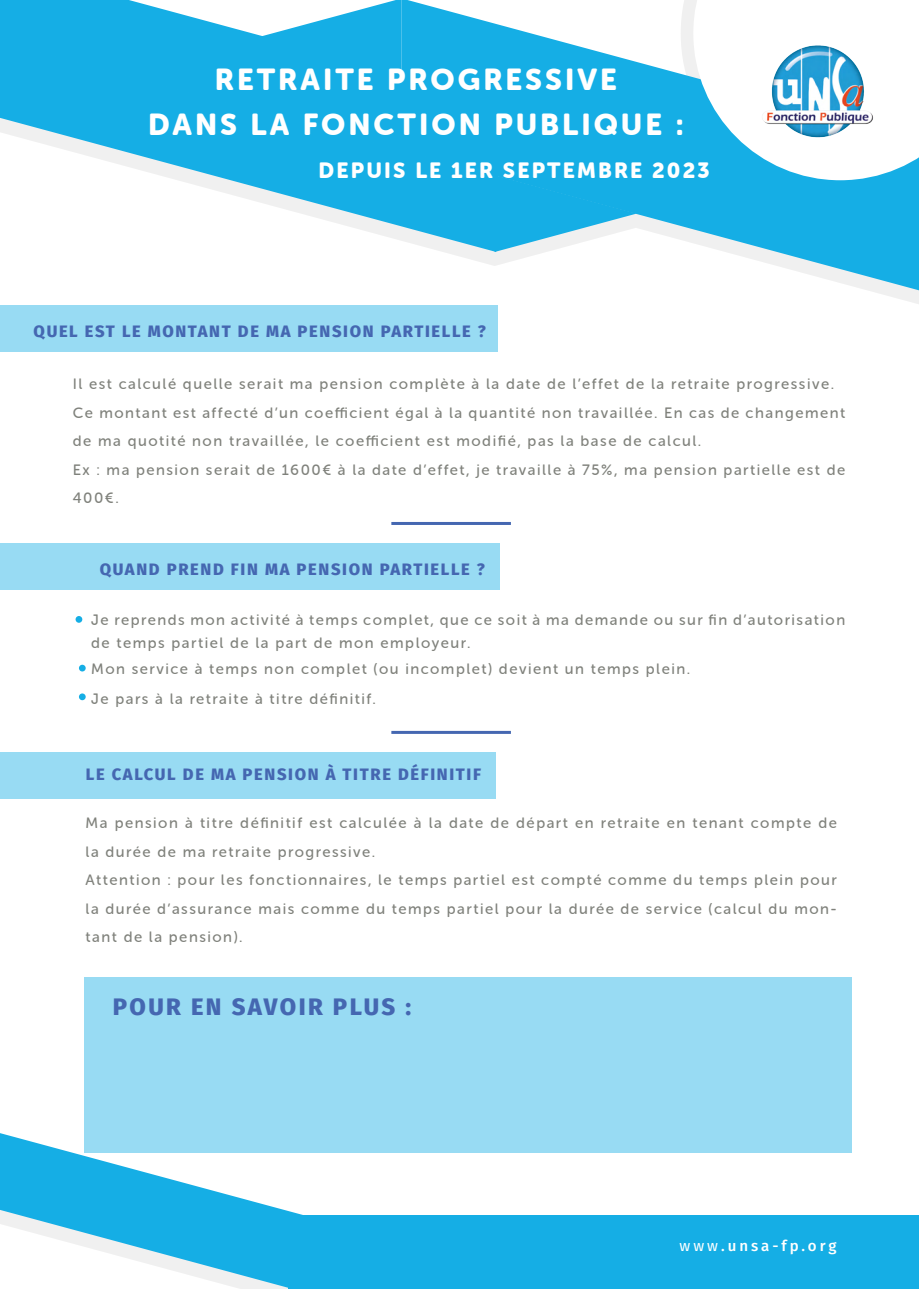
<style>
.page{position:relative;width:919px;height:1289px;background:#fff}
.page>*{position:absolute;margin:0;border:0;box-sizing:border-box;transform-origin:0 0}
.t1{font:29.85px/45px "Museo Sans Rounded 900";letter-spacing:.1em;color:#fff;text-align:center}
.t2{font:800 23.85px "Fira Sans";letter-spacing:.1em;color:#4567b1}
.t3{font:21.75px "Museo Sans Rounded 900";letter-spacing:.1em;color:#fff}
.t4{font:800 16.5px "Fira Sans";letter-spacing:.1em;color:#4567b1}
.t5{font:500 15.15px "Fira Sans";letter-spacing:.2em;color:#fff}
.t6{font:15px/28.5px "Museo Sans Rounded 500";letter-spacing:.1em;color:#7f817b}
.s1{font-weight:400}
</style>
<div class="page">
<div style="left:0;top:543px;width:500px;height:47px;background:#98dbf3"></div>
<svg style="left:0;top:0;width:918px;height:290px"></svg>
<svg style="left:401px;top:0;width:279px;height:35px"></svg>
<svg style="left:259px;top:0;width:142px;height:35px"></svg>
<svg style="left:259px;top:35px;width:659px;height:188px;background:#27b4e7"></svg>
<svg style="left:0;top:41px;width:496px;height:211px;fill:#15aee5"></svg>
<svg style="left:494px;top:175px;width:142px;height:77px"></svg>
<svg style="left:680px;top:0;width:238px;height:193px"></svg>
<img style="left:757px;top:42px;width:117px;height:97px">
<div style="left:0;top:752px;width:495px;height:46px;background:#98dbf3"></div>
<div style="left:84px;top:976px;width:768px;height:176px;background:#98dbf3"></div>
<div style="left:0;top:305px;width:497px;height:47px;background:#98dbf3"></div>
<div style="left:288px;top:1215px;width:630px;height:73px;background:#15aee5"></div>
<svg style="left:0;top:1133px;width:576px;height:155px"></svg>
<svg style="left:76px;top:616px;width:6px;height:6px"></svg>
<div style="left:79px;top:664px;width:7px;height:7px;background:#15aee5;border-radius:50%"></div>
<div style="left:79px;top:693px;width:7px;height:7px;background:#15aee5;border-radius:50%"></div>
<hr style="left:391px;top:731px;width:120px;height:3px;background:#4567b1">
<hr style="left:391px;top:522px;width:120px;height:3px;background:#4567b1">
<h1 class="t1" style="left:148px;top:57px;width:537px">RETRAITE PROGRESSIVE<br>DANS LA FONCTION PUBLIQUE :</h1>
<h3 class="t3" style="left:318px;top:158px;width:392px">DEPUIS LE 1ER SEPTEMBRE 2023</h3>
<p class="t4" style="left:34px;top:317px;width:454px">QUEL EST LE MONTANT DE MA PENSION PARTIELLE ?</p>
<p class="t6" style="left:73px;top:370px;width:773px">Il est calculé quelle serait ma pension complète à la date de l’effet de la retraite progressive.<br>Ce montant est affecté d’un coefficient égal à la quantité non travaillée. En cas de changement de ma quotité non travaillée, le coefficient est modifié, pas la base de calcul.<br>Ex : ma pension serait de 1600€ à la date d’effet, je travaille à 75%, ma pension partielle est de 400€.</p>
<p class="t4" style="left:100px;top:555px;width:387px">QUAND PREND FIN MA PENSION PARTIELLE ?</p>
<p class="t6" style="left:91px;top:608px;width:755px;line-height:22.5px">Je reprends mon activité à temps complet, que ce soit à ma demande ou sur fin d’autorisation de temps partiel de la part de mon employeur.</p>
<p class="t6" style="left:91px;top:654px;width:600px;line-height:30.2px">Mon service à temps non complet (ou incomplet) devient un temps plein.<br>Je pars à la retraite à titre définitif.</p>
<p class="t4" style="left:86px;top:760px;width:397px">LE CALCUL DE MA PENSION À TITRE DÉFINITIF</p>
<p class="t6" style="left:86px;top:808px;width:752px">Ma pension à titre définitif est calculée à la date de départ en retraite en tenant compte de la durée de ma retraite progressive.<br>Attention : pour les fonctionnaires, le temps partiel est compté comme du temps plein pour la durée d’assurance mais comme du temps partiel pour la durée de service (calcul du mon&shy;tant de la pension).</p>
<h2 class="t2" style="left:113px;top:986px;width:300px">POUR EN SAVOIR PLUS :</h2>
<p class="t5" style="left:679px;top:1233px;width:159px"><span class="s1">www</span>.unsa-fp.org</p>
</div>
